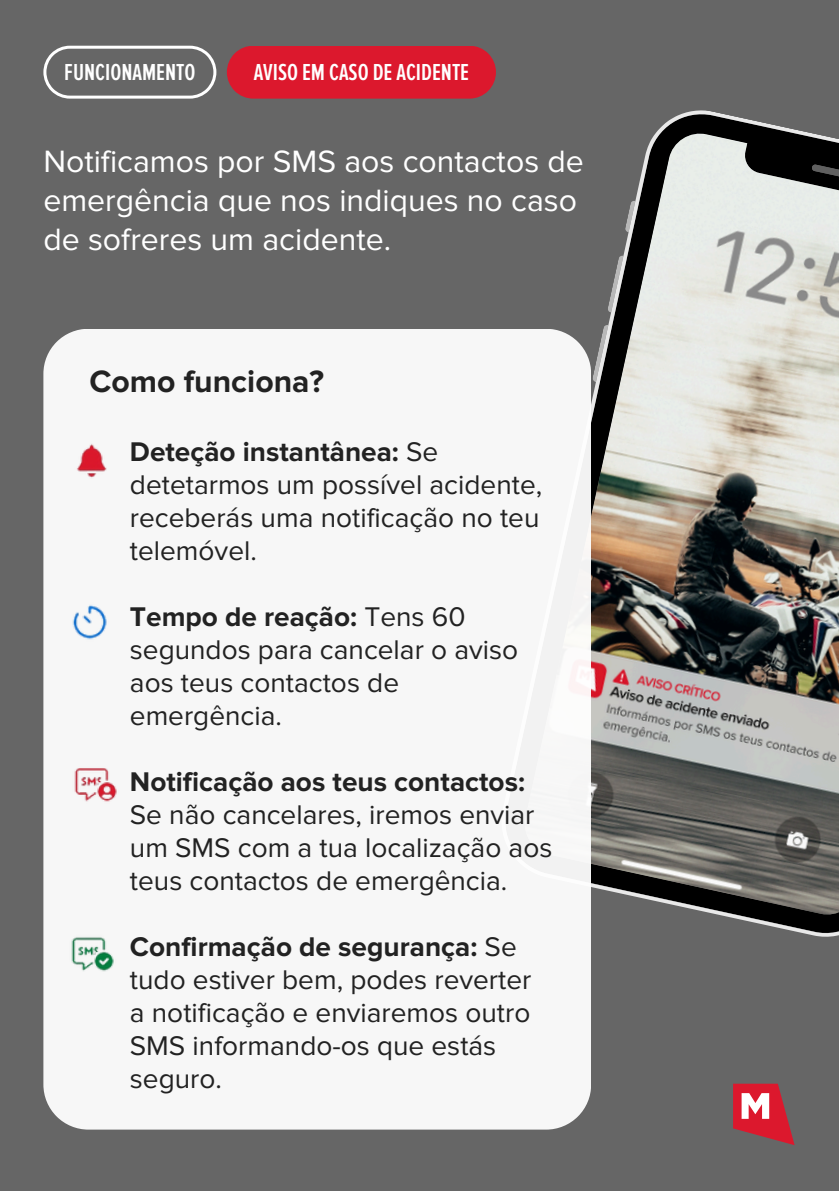
<style>
.page{position:relative;width:839px;height:1191px;background:#fff}
.page>*{position:absolute;margin:0;border:0;box-sizing:border-box;transform-origin:0 0}
.t1{font:32px/39px "Proxima Nova";color:#fff}
.t2{font:700 32px "Proxima Nova";color:#222}
.t3{font:28px/33px "Proxima Nova";color:#222}
.t4{font:600 24px "Proxima Nova Ex Cn";color:#fff}
.s1{font-weight:700}
</style>
<div class="page">
<div style="left:0;top:0;width:838px;height:1191px;background:#666"></div>
<svg style="left:733px;top:1084px;width:61px;height:61px"></svg>
<svg style="left:43px;top:46px;width:173px;height:52px"></svg>
<div style="left:227px;top:46px;width:269px;height:53px;background:#dc182d"></div>
<svg style="left:591px;top:110px;width:247px;height:827px"></svg>
<div style="left:43px;top:329px;width:548px;height:801px;background:#f7f7f7"></div>
<img style="left:61px;top:437px;width:57px;height:54px">
<img style="left:61px;top:595px;width:57px;height:54px">
<img style="left:68px;top:756px;width:57px;height:54px">
<img style="left:61px;top:927px;width:57px;height:54px">
<p class="t4" style="left:64px;top:58px;width:133px">FUNCIONAMENTO</p>
<p class="t4" style="left:254px;top:58px;width:217px">AVISO EM CASO DE ACIDENTE</p>
<h3 class="t1" style="left:43px;top:143px;width:542px">Notificamos por SMS aos contactos de emergência que nos indiques no caso de sofreres um acidente.</h3>
<h3 class="t2" style="left:89px;top:362px;width:236px">Como funciona?</h3>
<h2 class="t3" style="left:130px;top:435px;width:414px"><span class="s1">Deteção instantânea:</span> Se detetarmos um possível acidente, receberás uma notificação no teu telemóvel.</h2>
<h1 class="t3" style="left:130px;top:600px;width:390px"><span class="s1">Tempo de reação:</span> Tens 60 segundos para cancelar o aviso aos teus contactos de emergência.</h1>
<p class="t3" style="left:130px;top:765px;width:424px"><span class="s1">Notificação aos teus contactos:<br></span>Se não cancelares, iremos enviar um SMS com a tua localização aos teus contactos de emergência.</p>
<p class="t3" style="left:130px;top:930px;width:403px"><span class="s1">Confirmação de segurança:</span> Se tudo estiver bem, podes reverter a notificação e enviaremos outro<br>SMS informando-os que estás seguro.</p>
</div>
